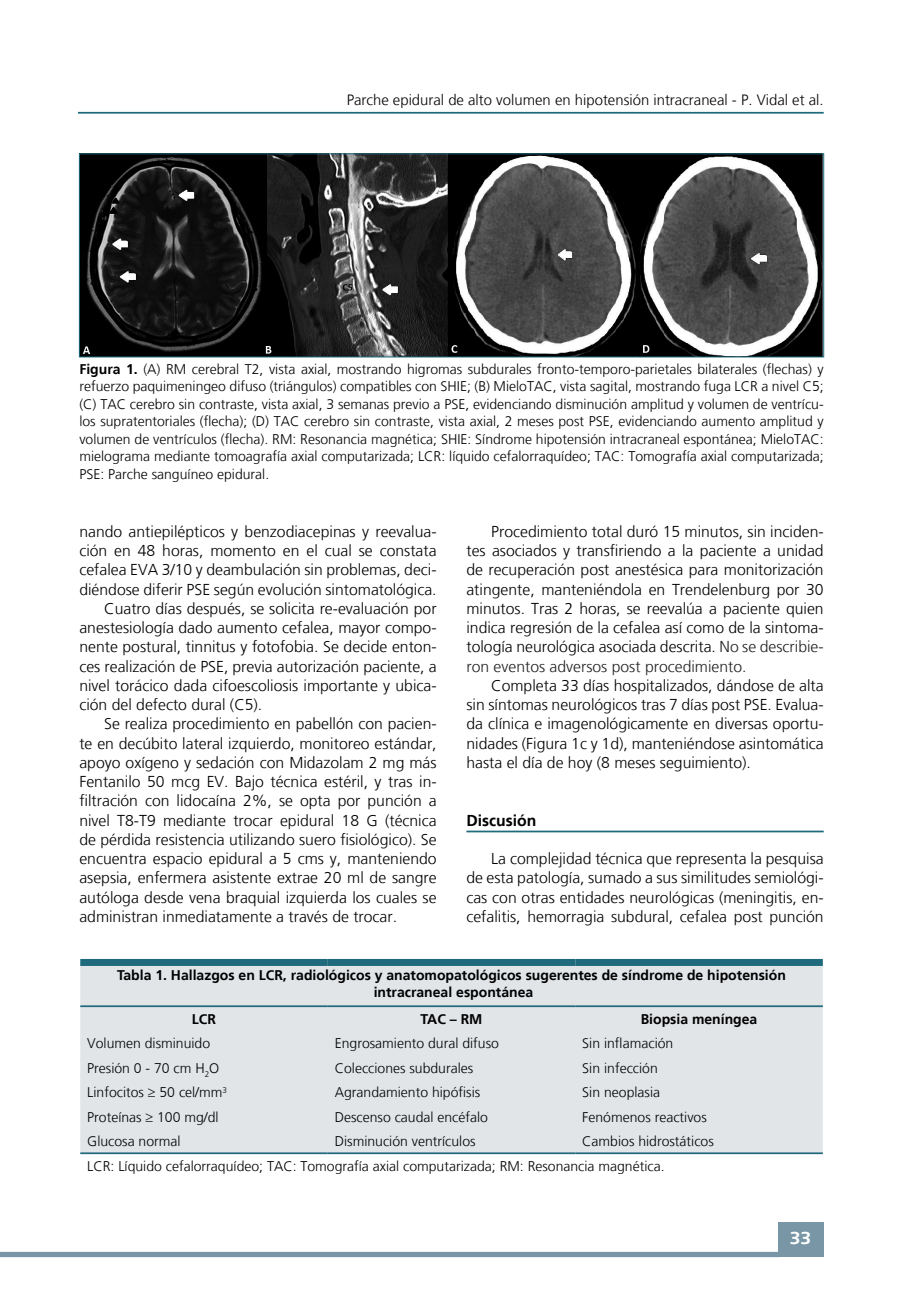
<style>
.page{position:relative;width:918px;height:1315px;background:#fff}
.page>*{position:absolute;margin:0;border:0;box-sizing:border-box;transform-origin:0 0}
.t1{font:700 17.5px "Frutiger LT";color:#fff;scale:1.1 1}
.t2{font:300 15.75px/19.2px "Frutiger LT";color:#000;text-align:justify}
.t3{font:700 15.75px "Frutiger LT";color:#000}
.t4{font:300 14.88px "Frutiger LT";color:#000}
.t5{font:300 14px/17.5px "Frutiger LT";color:#000;text-align:justify}
.t6{font:700 14px/17.5px "Frutiger LT";color:#000;text-align:center}
.s1{font-weight:700}
.s2{color:#212121}
</style>
<div class="page">
<div style="left:778px;top:1222px;width:45px;height:35px;background:#7896a5"></div>
<div style="left:0;top:1251px;width:780px;height:6px;background:#7896a5"></div>
<hr style="left:78px;top:112px;width:745px;height:2px;background:#1f6b7d">
<hr style="left:466px;top:830px;width:357px;height:2px;background:#1f6b7d">
<img style="left:81px;top:156px;width:741px;height:199px">
<div style="left:79px;top:154px;width:745px;height:203px;border:1px solid #1f6b7d"></div>
<div style="left:80px;top:966px;width:743px;height:186px;background:#e1e5e8"></div>
<div style="left:80px;top:959px;width:248px;height:7px;background:#1f6b7d"></div>
<div style="left:328px;top:959px;width:247px;height:7px;background:#1f6b7d"></div>
<div style="left:575px;top:959px;width:248px;height:7px;background:#1f6b7d"></div>
<hr style="left:80px;top:1005px;width:248px;height:2px;background:#1f6b7d">
<hr style="left:328px;top:1005px;width:247px;height:2px;background:#1f6b7d">
<hr style="left:575px;top:1005px;width:248px;height:2px;background:#1f6b7d">
<hr style="left:80px;top:1152px;width:248px;height:2px;background:#1f6b7d">
<hr style="left:328px;top:1152px;width:247px;height:2px;background:#1f6b7d">
<hr style="left:575px;top:1152px;width:248px;height:2px;background:#1f6b7d">
<p class="t4" style="left:347px;top:92px;width:478px">Parche epidural de alto volumen en hipotensión intracraneal - P. Vidal et al.</p>
<p class="t5" style="left:79px;top:360px;width:746px"><span class="s1">Figura 1.</span> (A) RM cerebral T2, vista axial, mostrando higromas subdurales fronto-temporo-parietales bilaterales (flechas) y refuerzo paquimeningeo difuso (triángulos) compatibles con SHIE; (B) MieloTAC, vista sagital, mostrando fuga LCR a nivel C5; (C) TAC cerebro sin contraste, vista axial, 3 semanas previo a PSE, evidenciando disminución amplitud y volumen de ventrícu&shy;los supratentoriales (flecha); (D) TAC cerebro sin contraste, vista axial, 2 meses post PSE, evidenciando aumento amplitud y volumen de ventrículos (flecha). RM: Resonancia magnética; SHIE: Síndrome hipotensión intracraneal espontánea; MieloTAC: mielograma mediante tomoagrafía axial computarizada; LCR: líquido cefalorraquídeo; TAC: Tomografía axial computarizada; PSE: Parche sanguíneo epidural.</p>
<p class="t2" style="left:79px;top:522px;width:359px">nando antiepilépticos y benzodiacepinas y reevalua-</p>
<p class="t2" style="left:79px;top:541px;width:359px">ción en 48 horas, momento en el cual se constata</p>
<p class="t2" style="left:79px;top:560px;width:359px">cefalea EVA 3/10 y deambulación sin problemas, deci-</p>
<p class="t2" style="left:79px;top:580px;width:359px">diéndose diferir PSE según evolución sintomatológica.</p>
<p class="t2" style="left:104px;top:599px;width:334px">Cuatro días después, se solicita re-evaluación por</p>
<p class="t2" style="left:79px;top:618px;width:359px">anestesiología dado aumento cefalea, mayor compo-</p>
<p class="t2" style="left:79px;top:637px;width:359px">nente postural, tinnitus y fotofobia. Se decide enton-</p>
<p class="t2" style="left:79px;top:657px;width:359px">ces realización de PSE, previa autorización paciente, a</p>
<p class="t2" style="left:79px;top:676px;width:359px">nivel torácico dada cifoescoliosis importante y ubica-</p>
<p class="t2" style="left:79px;top:695px;width:184px">ción del defecto dural (C5).</p>
<p class="t2" style="left:104px;top:714px;width:334px">Se realiza procedimiento en pabellón con pacien-</p>
<p class="t2" style="left:79px;top:734px;width:359px">te en decúbito lateral izquierdo, monitoreo estándar,</p>
<p class="t2" style="left:79px;top:753px;width:359px">apoyo oxígeno y sedación con Midazolam 2 mg más</p>
<p class="t2" style="left:79px;top:772px;width:359px">Fentanilo 50 mcg EV. Bajo técnica estéril, y tras in-</p>
<p class="t2" style="left:79px;top:791px;width:359px">filtración con lidocaína 2%, se opta por punción a</p>
<p class="t2" style="left:79px;top:811px;width:359px">nivel T8-T9 mediante trocar epidural 18 G (técnica</p>
<p class="t2" style="left:79px;top:830px;width:359px">de pérdida resistencia utilizando suero fisiológico). Se</p>
<p class="t2" style="left:79px;top:849px;width:359px">encuentra espacio epidural a 5 cms y, manteniendo</p>
<p class="t2" style="left:79px;top:868px;width:359px">asepsia, enfermera asistente extrae 20 ml de sangre</p>
<p class="t2" style="left:79px;top:888px;width:359px">autóloga desde vena braquial izquierda los cuales se</p>
<p class="t2" style="left:79px;top:907px;width:319px">administran inmediatamente a través de trocar.</p>
<p class="t2" style="left:466px;top:522px;width:359px;text-indent:25px">Procedimiento total duró 15 minutos, sin inciden&shy;tes asociados y transfiriendo a la paciente a unidad de recuperación post anestésica para monitorización atingente, manteniéndola en Trendelenburg por 30 minutos. Tras 2 horas, se reevalúa a paciente quien indica regresión de la cefalea así como de la sintoma&shy;tología neurológica asociada descrita. <span class="s2">No se describie&shy;ron eventos adversos post procedimiento.</span></p>
<p class="t2" style="left:466px;top:676px;width:359px;text-indent:25px">Completa 33 días hospitalizados, dándose de alta sin síntomas neurológicos tras 7 días post PSE. Evalua&shy;da clínica e imagenológicamente en diversas oportu&shy;nidades (Figura 1c y 1d), manteniéndose asintomática hasta el día de hoy (8 meses seguimiento).</p>
<p class="t3" style="left:466px;top:811px;width:71px">Discusión</p>
<p class="t2" style="left:466px;top:849px;width:359px;text-indent:25px">La complejidad técnica que representa la pesquisa de esta patología, sumado a sus similitudes semiológi&shy;cas con otras entidades neurológicas (meningitis, en&shy;cefalitis, hemorragia subdural, cefalea post punción</p>
<p class="t6" style="left:117px;top:966px;width:670px">Tabla 1. Hallazgos en LCR, radiológicos y anatomopatológicos sugerentes de síndrome de hipotensión intracraneal espontánea</p>
<p class="t6" style="left:192px;top:1010px;width:26px">LCR</p>
<p class="t6" style="left:420px;top:1010px;width:63px">TAC – RM</p>
<p class="t6" style="left:641px;top:1010px;width:118px">Biopsia meníngea</p>
<p class="t5" style="left:87px;top:1035px;width:124px">Volumen disminuido</p>
<p class="t5" style="left:335px;top:1035px;width:166px">Engrosamiento dural difuso</p>
<p class="t5" style="left:582px;top:1035px;width:93px">Sin inflamación</p>
<p class="t5" style="left:87px;top:1059px;width:134px">Presión 0 - 70 cm H<sub>2</sub>O</p>
<p class="t5" style="left:335px;top:1059px;width:140px">Colecciones subdurales</p>
<p class="t5" style="left:582px;top:1059px;width:77px">Sin infección</p>
<p class="t5" style="left:87px;top:1084px;width:141px">Linfocitos ≥ 50 cel/mm<sup>3</sup></p>
<p class="t5" style="left:335px;top:1084px;width:147px">Agrandamiento hipófisis</p>
<p class="t5" style="left:582px;top:1084px;width:79px">Sin neoplasia</p>
<p class="t5" style="left:87px;top:1108px;width:133px">Proteínas ≥ 100 mg/dl</p>
<p class="t5" style="left:335px;top:1108px;width:155px">Descenso caudal encéfalo</p>
<p class="t5" style="left:582px;top:1108px;width:126px">Fenómenos reactivos</p>
<p class="t5" style="left:87px;top:1133px;width:95px">Glucosa normal</p>
<p class="t5" style="left:335px;top:1133px;width:142px">Disminución ventrículos</p>
<p class="t5" style="left:87px;top:1129px;width:628px;line-height:24.5px;text-indent:495px">Cambios hidrostáticos<br>LCR: Líquido cefalorraquídeo; TAC: Tomografía axial computarizada; RM: Resonancia magnética.</p>
<p class="t1" style="left:790px;top:1227px;width:21px">33</p>
</div>
